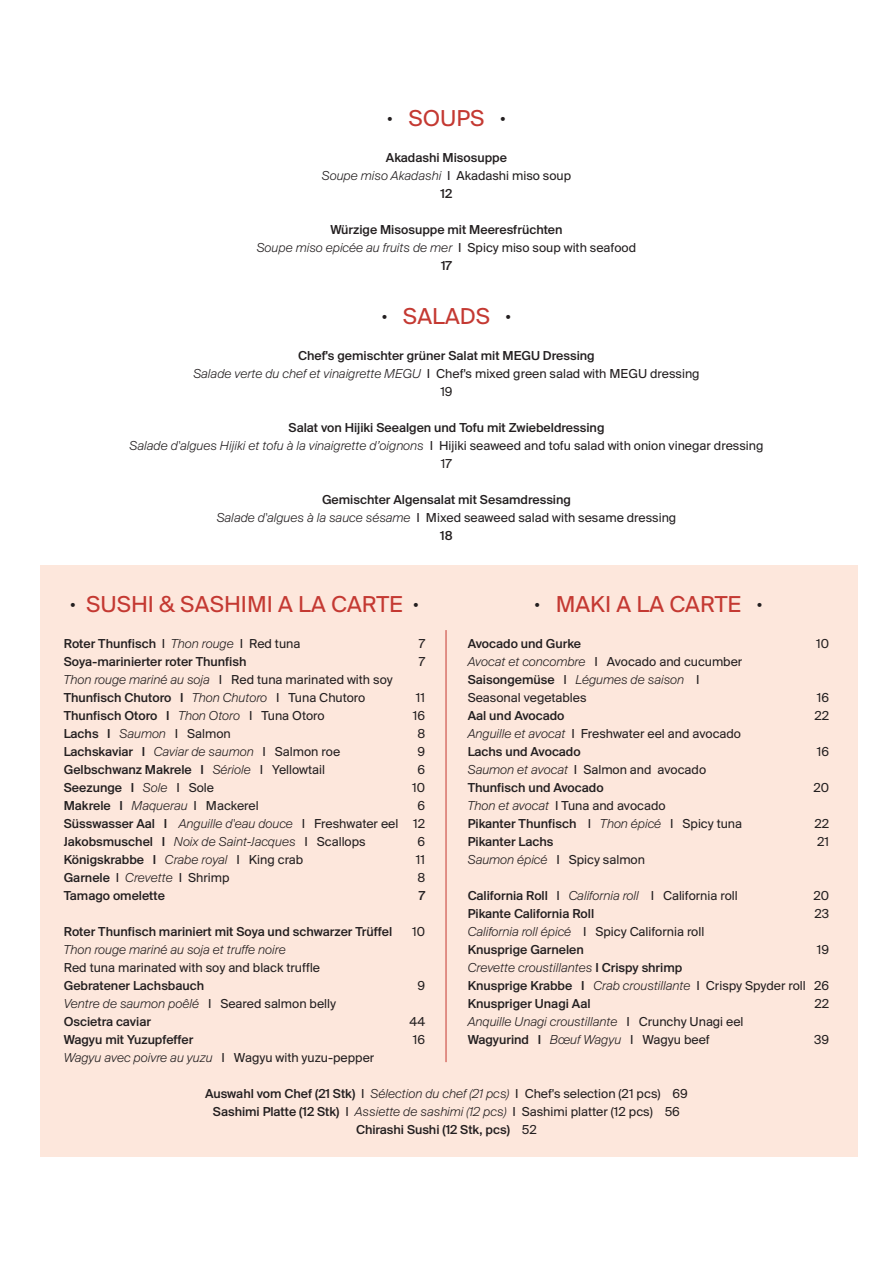
<style>
.page{position:relative;width:893px;height:1263px;background:#fff}
.page>*{position:absolute;margin:0;border:0;box-sizing:border-box;transform-origin:0 0}
.t1{font:24px "Suisse BP Intl";color:#c43932}
.t2{font:500 13.5px/18px "Suisse BP Intl";color:#231f20;text-align:center}
.t3{font:13.5px/18px "Suisse BP Intl";color:#231f20}
.t4{font:italic 300 13.5px/18px "Suisse BP Intl";color:#231f20}
.s1{font-weight:300;font-style:italic}
.s2{font-weight:400}
.s3{font-weight:500}
.s4{font-weight:500;font-style:normal}
.s5{font-weight:400;font-style:normal}
</style>
<div class="page">
<div style="left:40px;top:565px;width:817px;height:592px;background:#fde7dc"></div>
<hr style="left:446px;top:630px;width:1px;height:432px;background:#c43932">
<h1 class="t1" style="left:388px;top:104px;width:119px"><sup>•</sup> soups <sup>•</sup></h1>
<p class="t2" style="left:322px;top:148px;width:251px">Akadashi Misosuppe<br><span class="s1">Soupe miso Akadashi</span> <span class="s2">I Akadashi miso soup<br></span>12</p>
<p class="t2" style="left:257px;top:220px;width:381px">Würzige Misosuppe mit Meeresfrüchten<br><span class="s1">Soupe miso epicée au fruits de mer</span> <span class="s2">I Spicy miso soup with seafood<br></span>17</p>
<h1 class="t1" style="left:382px;top:302px;width:130px"><sup>•</sup> salads <sup>•</sup></h1>
<p class="t2" style="left:193px;top:346px;width:427px;text-align:left;text-indent:105px">Chef's gemischter grüner Salat mit MEGU Dressing<br><span class="s1">Salade verte du chef et vinaigrette MEGU</span> <span class="s2">I Chef's mixed green salad with MEGU</span></p>
<p class="t3" style="left:650px;top:364px;width:51px">dressing</p>
<p class="t3" style="left:440px;top:382px;width:14px">19</p>
<p class="t3" style="left:130px;top:418px;width:635px;text-align:center"><span class="s3">Salat von Hijiki Seealgen und Tofu mit Zwiebeldressing<br></span><span class="s1">Salade d'algues Hijiki et tofu à la vinaigrette d’oignons</span> I Hijiki seaweed and tofu salad with onion vinegar dressing<br>17</p>
<p class="t2" style="left:217px;top:490px;width:461px">Gemischter Algensalat mit Sesamdressing<br><span class="s1">Salade d'algues à la sauce sésame</span> <span class="s2">I M ixed seaweed salad with sesame dressing<br></span>18</p>
<h1 class="t1" style="left:71px;top:590px;width:349px"><sup>•</sup> sushi &amp; sashi mi a la carte <sup>•</sup></h1>
<h1 class="t1" style="left:535px;top:590px;width:38px"><sup>•</sup> MAK</h1>
<h1 class="t1" style="left:605px;top:590px;width:158px">I a la carte <sup>•</sup></h1>
<p class="t2" style="left:64px;top:634px;width:238px">Roter Thunfisch <span class="s2">I</span> <span class="s1">Thon rouge</span> <span class="s2">I Red tuna</span></p>
<p class="t3" style="left:419px;top:634px;width:8px">7</p>
<p class="t2" style="left:64px;top:652px;width:184px">Soya-marinierter roter Thunfish</p>
<p class="t3" style="left:419px;top:652px;width:8px">7</p>
<p class="t3" style="left:64px;top:670px;width:330px"><span class="s1">Thon rouge mariné au soja</span> I Red tuna marinated with soy<br><span class="s3">Thunfisch Chutoro I</span> <span class="s1">Thon Chutoro</span> I Tuna Chutoro</p>
<p class="t3" style="left:416px;top:688px;width:11px">11</p>
<p class="t2" style="left:468px;top:634px;width:115px">Avocado und Gurke</p>
<p class="t3" style="left:816px;top:634px;width:14px">10</p>
<p class="t3" style="left:468px;top:652px;width:276px"><span class="s1">Avocat et concombre</span> I Avocado and cucumber<br><span class="s3">Saisongemüse</span> I <span class="s1">Légumes de saison</span> I<br>Seasonal vegetables</p>
<p class="t3" style="left:817px;top:688px;width:14px">16</p>
<p class="t2" style="left:64px;top:706px;width:262px">Thunfisch Otoro I <span class="s1">Thon Otoro</span> <span class="s2">I Tuna Otoro</span></p>
<p class="t3" style="left:413px;top:706px;width:14px">16</p>
<p class="t3" style="left:64px;top:724px;width:169px"><span class="s3">Lachs I</span> <span class="s1">Saumon</span> I Salmon</p>
<p class="t3" style="left:417px;top:724px;width:9px">8</p>
<p class="t4" style="left:64px;top:742px;width:278px"><span class="s4">Lachskaviar I</span> Caviar de saumon <span class="s5">I Salmon roe</span></p>
<p class="t3" style="left:418px;top:742px;width:9px">9</p>
<p class="t2" style="left:64px;top:760px;width:263px">Gelbschwanz Makrele I <span class="s1">Sériole</span> <span class="s2">I Yellowtail</span></p>
<p class="t3" style="left:417px;top:760px;width:9px">6</p>
<p class="t2" style="left:64px;top:778px;width:152px">Seezunge I <span class="s1">Sole</span> <span class="s2">I Sole</span></p>
<p class="t3" style="left:412px;top:778px;width:14px">10</p>
<p class="t3" style="left:64px;top:796px;width:196px"><span class="s3">Makrele I</span> <span class="s1">Maquerau</span> I M ackerel</p>
<p class="t4" style="left:64px;top:796px;width:363px;text-align:justify;text-indent:354px"><span class="s5">6<br></span><span class="s4">Süsswasser Aal I</span> Anguille d'eau douce <span class="s5">I Freshwater eel 12<br></span><span class="s4">Jakobsmuschel I</span> Noix de Saint-Jacques <span class="s5">I Scallops</span></p>
<p class="t3" style="left:417px;top:832px;width:9px">6</p>
<p class="t2" style="left:64px;top:850px;width:241px">Königskrabbe I <span class="s1">Crabe royal</span> <span class="s2">I King crab</span></p>
<p class="t3" style="left:416px;top:850px;width:11px">11</p>
<p class="t3" style="left:64px;top:868px;width:167px"><span class="s3">Garnele</span> I <span class="s1">Crevette</span> I Shrimp</p>
<p class="t3" style="left:417px;top:868px;width:9px">8</p>
<p class="t2" style="left:64px;top:886px;width:103px">Tamago omelette</p>
<p class="t2" style="left:419px;top:886px;width:8px">7</p>
<p class="t2" style="left:64px;top:922px;width:330px">Roter Thunfisch mariniert mit Soya und schwarzer Trüffel</p>
<p class="t3" style="left:412px;top:922px;width:14px">10</p>
<p class="t4" style="left:64px;top:940px;width:223px">Thon rouge mariné au soja et truffe noire</p>
<p class="t3" style="left:64px;top:958px;width:258px">Red tuna marinated with soy and black truffle</p>
<p class="t2" style="left:64px;top:976px;width:142px">Gebratener Lachsbauch</p>
<p class="t3" style="left:418px;top:976px;width:9px">9</p>
<p class="t4" style="left:64px;top:994px;width:274px">Ventre de saumon poêlé <span class="s5">I Seared salmon belly<br></span><span class="s4">Oscietra caviar</span></p>
<p class="t3" style="left:410px;top:1012px;width:17px">44</p>
<p class="t2" style="left:64px;top:1030px;width:131px">Wagyu mit Yuzupfeffer</p>
<p class="t3" style="left:413px;top:1030px;width:14px">16</p>
<p class="t4" style="left:64px;top:1048px;width:312px">Wagyu avec poivre au yuzu <span class="s5">I Wagyu with yuzu-pepper</span></p>
<p class="t2" style="left:468px;top:706px;width:98px">Aal und Avocado</p>
<p class="t3" style="left:814px;top:706px;width:16px">22</p>
<p class="t3" style="left:468px;top:724px;width:275px"><span class="s1">Anguille et avocat</span> I Freshwater eel and avocado<br><span class="s3">Lachs und Avocado</span></p>
<p class="t3" style="left:817px;top:742px;width:14px">16</p>
<p class="t2" style="left:468px;top:760px;width:240px;text-align:left"><span class="s1">Saumon et avocat</span> <span class="s2">I Salmon and avocado<br></span>Thunfisch und Avocado</p>
<p class="t3" style="left:468px;top:796px;width:276px"><span class="s1">Thon et avocat</span> I Tuna and avocado<br><span class="s3">Pikanter Thunfisch</span> I <span class="s1">Thon épicé</span> I Spicy tuna</p>
<p class="t3" style="left:813px;top:778px;width:17px">20</p>
<p class="t3" style="left:814px;top:814px;width:16px">22</p>
<p class="t2" style="left:468px;top:832px;width:87px">Pikanter Lachs</p>
<p class="t3" style="left:817px;top:832px;width:14px">21</p>
<p class="t3" style="left:468px;top:850px;width:179px"><span class="s1">Saumon épicé</span> I Spicy salmon</p>
<p class="t3" style="left:468px;top:886px;width:272px"><span class="s3">California Roll</span> I <span class="s1">California roll</span> I California roll</p>
<p class="t3" style="left:813px;top:886px;width:17px">20</p>
<p class="t2" style="left:468px;top:904px;width:128px">Pikante California Roll</p>
<p class="t3" style="left:814px;top:904px;width:16px">23</p>
<p class="t3" style="left:468px;top:922px;width:238px"><span class="s1">California roll épicé</span> I Spicy California roll<br><span class="s3">Knusprige Garnelen</span></p>
<p class="t3" style="left:817px;top:940px;width:14px">19</p>
<p class="t2" style="left:468px;top:958px;width:363px;text-align:left"><span class="s1">Crevette croustillantes</span> I Crispy shrimp<br>Knusprige Krabbe I <span class="s1">Crab croustillante</span> <span class="s2">I Crispy Spyder roll 26<br></span>Knuspriger Unagi Aal</p>
<p class="t3" style="left:814px;top:994px;width:16px">22</p>
<p class="t4" style="left:468px;top:1012px;width:277px">Anquille Unagi croustillante <span class="s5">I Crunchy Unagi eel<br></span><span class="s4">Wagyurind I</span> Bœuf Wagyu <span class="s5">I Wagyu beef</span></p>
<p class="t3" style="left:814px;top:1030px;width:17px">39</p>
<p class="t2" style="left:205px;top:1084px;width:484px">Auswahl vom Chef (21 Stk) <span class="s2">I</span> <span class="s1">Sélection du chef (21 pcs)</span> <span class="s2">I Chef's selection (21 pcs) 69<br></span>Sashimi Platte (12 Stk) <span class="s2">I</span> <span class="s1">Assiette de sashimi (12 pcs)</span> <span class="s2">I Sashimi platter (12 pcs) 56<br></span>Chirashi Sushi (12 Stk, pcs) <span class="s2">52</span></p>
</div>
